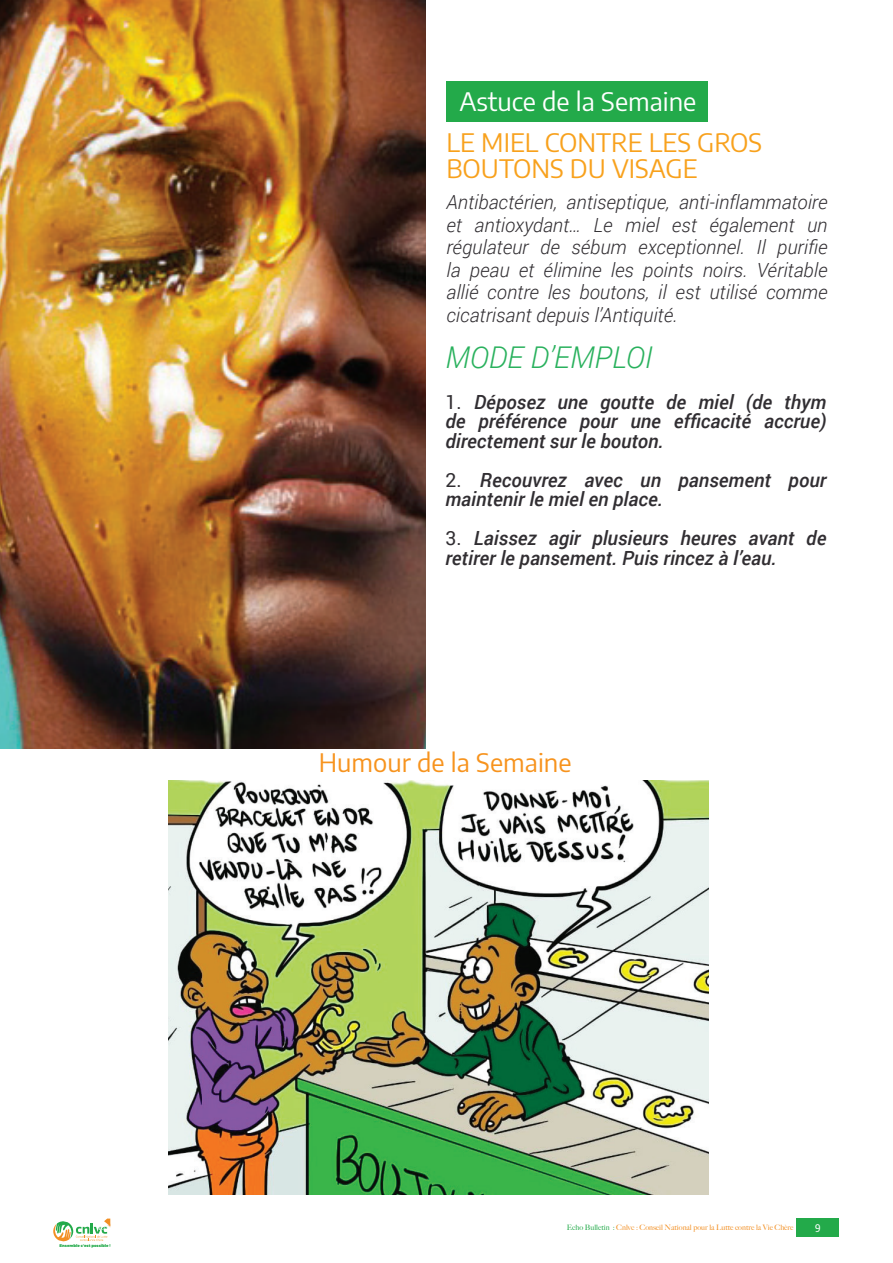
<style>
.page{position:relative;width:893px;height:1263px;background:#fff}
.page>*{position:absolute;margin:0;border:0;box-sizing:border-box;transform-origin:0 0}
.t1{font:italic 300 30px "Roboto";color:#29b15d}
.t2{font:25.5px/25.5px "Encode Sans";color:#f8a11c}
.t3{font:25.5px "Encode Sans";color:#fff}
.t4{font:25.5px "Encode Sans";color:#f7931d}
.t5{font:italic 300 19.5px/22.5px "Roboto";color:#312e32;text-align:justify}
.t6{font:italic 500 19.5px/19.5px "Roboto";color:#312e32}
.t7{font:500 10.5px "Encode Sans Compressed";color:#fff}
.t8{font:500 7.5px "Big Caslon";color:#f28f23}
.t9{font:900 3.9px "Montserrat";color:#23aa4a}
.s1{font-weight:400;font-style:normal}
.s2{color:#23aa4a}
</style>
<div class="page">
<div style="left:797px;top:1218px;width:42px;height:19px;background:#23aa4a"></div>
<svg style="left:53px;top:1218px;width:57px;height:24px"></svg>
<img style="left:0;top:0;width:425px;height:748px">
<div style="left:446px;top:81px;width:262px;height:41px;background:#23aa4a"></div>
<img style="left:169px;top:780px;width:539px;height:414px">
<p class="t9" style="left:60px;top:1243px;width:53px">Ensemble c’est possible !</p>
<h2 class="t3" style="left:459px;top:83px;width:239px">Astuce de la Semaine</h2>
<h2 class="t2" style="left:446px;top:129px;width:317px">LE MIEL CONTRE LES GROS<br>BOUTONS DU VISAGE</h2>
<p class="t5" style="left:446px;top:190px;width:382px">Antibactérien, antiseptique, anti-inflammatoire et antioxydant… Le miel est également un régulateur de sébum exceptionnel. Il purifie la peau et élimine les points noirs. Véritable allié contre les boutons, il est utilisé comme cicatrisant depuis l’Antiquité.</p>
<h1 class="t1" style="left:445px;top:337px;width:209px">MODE D’EMPLOI</h1>
<p class="t6" style="left:445px;top:391px;width:382px;text-align:justify"><span class="s1">1.</span> Déposez une goutte de miel (de thym de préférence pour une efficacité accrue) directement sur le bouton.</p>
<p class="t6" style="left:445px;top:469px;width:382px"><span class="s1">2.</span> Recouvrez avec un pansement pour maintenir le miel en place.</p>
<p class="t6" style="left:445px;top:528px;width:382px"><span class="s1">3.</span> Laissez agir plusieurs heures avant de retirer le pansement. Puis rincez à l’eau.</p>
<h2 class="t4" style="left:319px;top:745px;width:254px">Humour de la Semaine</h2>
<p class="t8" style="left:567px;top:1221px;width:228px"><span class="s2">Echo Bulletin :</span> Cnlvc : Conseil National pour la Lutte contre la Vie Chère</p>
<p class="t7" style="left:815px;top:1221px;width:7px">9</p>
</div>
